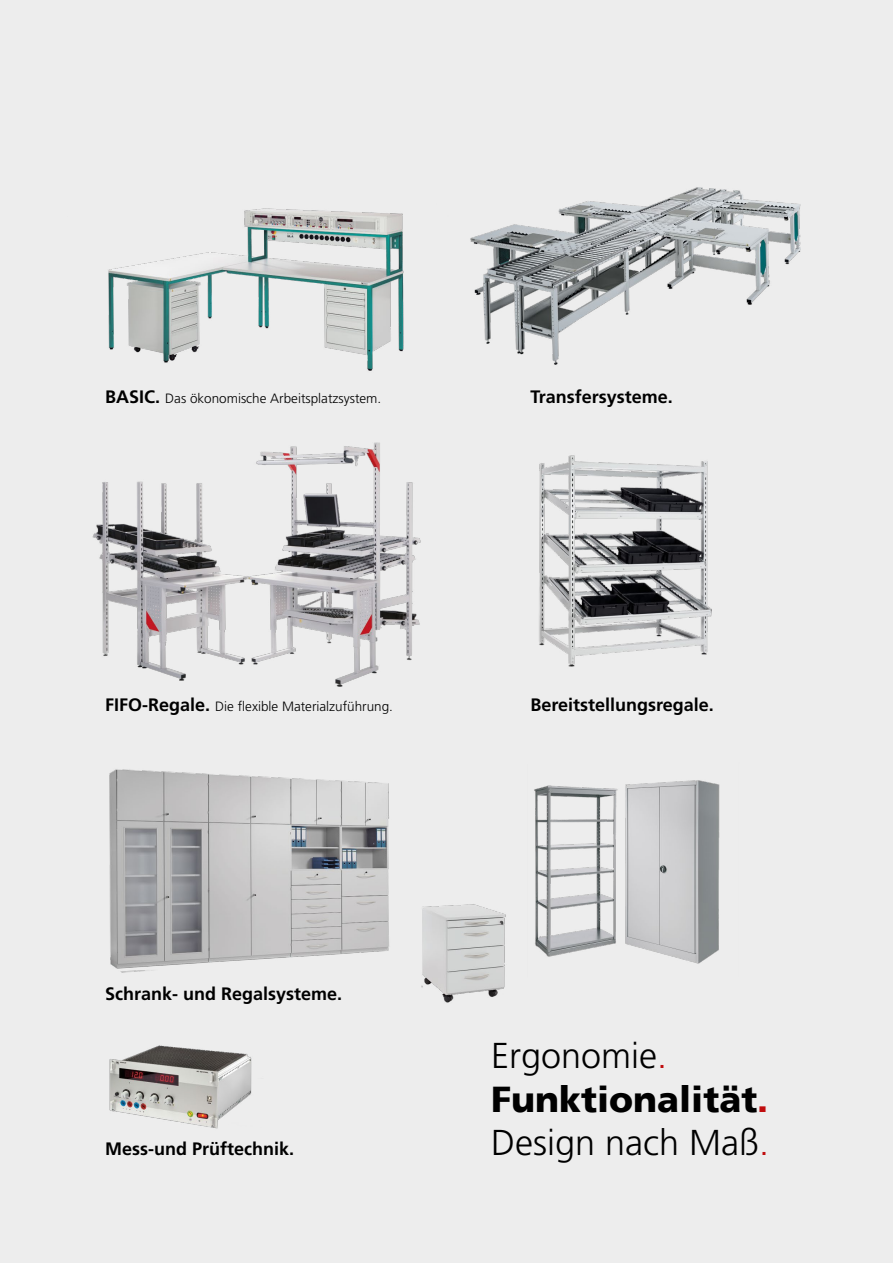
<style>
.page{position:relative;width:893px;height:1263px;background:#fff}
.page>*{position:absolute;margin:0;border:0;box-sizing:border-box;transform-origin:0 0}
.t1{font:300 36px "Frutiger LT Std";color:#000}
.t2{font:900 36px "Frutiger";color:#000}
.t3{font:700 18px "Frutiger LT Std";color:#000}
.t4{font:300 13.5px "Frutiger LT Std";color:#000}
.s1{font-weight:700;font-size:18px}
.s2{color:#c00d0e}
</style>
<div class="page">
<img style="left:0;top:0;width:893px;height:1263px">
<p class="t4" style="left:105px;top:390px;width:278px"><span class="s1">BASIC.</span> Das ökonomische Arbeitsplatzsystem.</p>
<p class="t3" style="left:530px;top:386px;width:144px">Transfersysteme.</p>
<p class="t4" style="left:105px;top:699px;width:289px"><span class="s1">FIFO-Regale.</span> Die flexible Materialzuführung.</p>
<p class="t3" style="left:530px;top:694px;width:185px">Bereitstellungsregale.</p>
<p class="t3" style="left:105px;top:983px;width:239px">Schrank- und Regalsysteme.</p>
<p class="t3" style="left:105px;top:1138px;width:190px">Mess-und Prüftechnik.</p>
<p class="t1" style="left:491px;top:1036px;width:178px">Ergonomie<span class="s2">.</span></p>
<p class="t2" style="left:491px;top:1077px;width:279px">Funktionalität<span class="s2">.</span></p>
<p class="t1" style="left:491px;top:1122px;width:280px">Design nach Maß<span class="s2">.</span></p>
</div>
